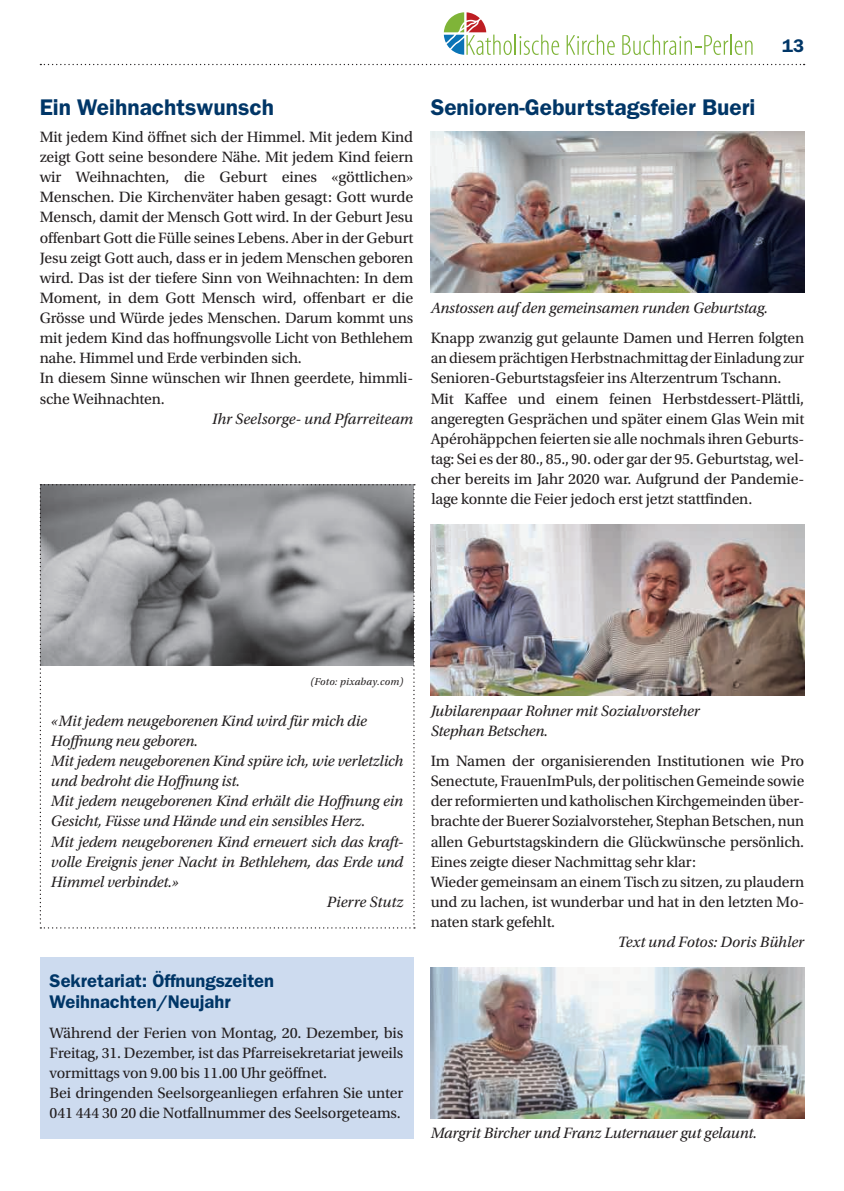
<style>
.page{position:relative;width:844px;height:1191px;background:#fff}
.page>*{position:absolute;margin:0;border:0;box-sizing:border-box;transform-origin:0 0}
.t1{font:600 22.75px "ITC Franklin Gothic Std";color:#003667}
.t2{font:600 18.38px/20.1px "ITC Franklin Gothic Std";color:#003667}
.t3{font:15.75px/20.1px "Utopia Std";letter-spacing:-.01em;color:#231f20}
.t4{font:italic 15.75px/20.1px "Utopia Std";letter-spacing:-.01em;color:#231f20}
.t5{font:italic 10.5px "Utopia Std";letter-spacing:.02em;color:#231f20}
</style>
<div class="page">
<svg style="left:40px;top:64px;width:764px;height:1px"></svg>
<svg style="left:443px;top:12px;width:68px;height:43px"></svg>
<hr style="left:514px;top:35px;width:2px;height:20px;background:#7fb438">
<svg style="left:519px;top:35px;width:40px;height:20px"></svg>
<svg style="left:566px;top:35px;width:48px;height:20px"></svg>
<svg style="left:622px;top:35px;width:130px;height:20px"></svg>
<img style="left:430px;top:131px;width:374px;height:161px">
<img style="left:430px;top:524px;width:374px;height:171px">
<img style="left:430px;top:967px;width:374px;height:151px">
<svg style="left:40px;top:484px;width:375px;height:444px"></svg>
<div style="left:40px;top:957px;width:373px;height:181px;background:#cddbef"></div>
<p class="t2" style="left:781px;top:36px;width:24px">13</p>
<h1 class="t1" style="left:40px;top:94px;width:236px">Ein Weihnachtswunsch</h1>
<p class="t3" style="left:40px;top:127px;width:375px">Mit jedem Kind öffnet sich der Himmel. Mit jedem Kind zeigt Gott seine besondere Nähe. Mit jedem Kind feiern wir Weihnachten, die Geburt eines «göttlichen» Menschen. Die Kirchenväter haben gesagt: Gott wurde Mensch, damit der Mensch Gott wird. In der Geburt Jesu offenbart Gott die Fülle seines Lebens. Aber in der Geburt Jesu zeigt Gott auch, dass er in jedem Menschen geboren wird. Das ist der tiefere Sinn von Weihnachten: In dem Moment, in dem Gott Mensch wird, offenbart er die Grösse und Würde jedes Menschen. Darum kommt uns mit jedem Kind das hoffnungsvolle Licht von Bethlehem nahe. Himmel und Erde verbinden sich.<br>In diesem Sinne wünschen wir Ihnen geerdete, himmli&shy;sche Weihnachten.</p>
<p class="t4" style="left:212px;top:409px;width:202px">Ihr Seelsorge- und Pfarreiteam</p>
<h1 class="t1" style="left:430px;top:94px;width:326px">Senioren-Geburtstagsfeier Bueri</h1>
<p class="t4" style="left:430px;top:298px;width:339px">Anstossen auf den gemeinsamen runden Geburtstag.</p>
<p class="t3" style="left:430px;top:328px;width:375px">Knapp zwanzig gut gelaunte Damen und Herren folgten an diesem prächtigen Herbstnachmittag der Einladung zur Senioren-Geburtstagsfeier ins Alterzentrum Tschann.<br>Mit Kaffee und einem feinen Herbstdessert-Plättli, angeregten Gesprächen und später einem Glas Wein mit Apérohäppchen feierten sie alle nochmals ihren Geburts&shy;tag: Sei es der 80., 85., 90. oder gar der 95. Geburtstag, wel&shy;cher bereits im Jahr 2020 war. Aufgrund der Pandemie&shy;lage konnte die Feier jedoch erst jetzt stattfinden.</p>
<p class="t5" style="left:310px;top:676px;width:94px">(Foto: pixabay.com)</p>
<p class="t4" style="left:51px;top:711px;width:317px">«Mit jedem neugeborenen Kind wird für mich die</p>
<p class="t4" style="left:51px;top:731px;width:149px">Hoffnung neu geboren.</p>
<p class="t4" style="left:51px;top:751px;width:354px">Mit jedem neugeborenen Kind spüre ich, wie verletzlich</p>
<p class="t4" style="left:51px;top:771px;width:190px">und bedroht die Hoffnung ist.</p>
<p class="t4" style="left:51px;top:791px;width:354px">Mit jedem neugeborenen Kind erhält die Hoffnung ein</p>
<p class="t4" style="left:51px;top:811px;width:316px">Gesicht, Füsse und Hände und ein sensibles Herz.</p>
<p class="t4" style="left:51px;top:831px;width:354px">Mit jedem neugeborenen Kind erneuert sich das kraft-</p>
<p class="t4" style="left:51px;top:851px;width:354px">volle Ereignis jener Nacht in Bethlehem, das Erde und</p>
<p class="t4" style="left:51px;top:872px;width:130px">Himmel verbindet.»</p>
<p class="t4" style="left:326px;top:892px;width:78px">Pierre Stutz</p>
<p class="t2" style="left:50px;top:971px;width:226px">Sekretariat: Öffnungszeiten<br>Weihnachten/Neujahr</p>
<p class="t3" style="left:50px;top:1022px;width:355px">Während der Ferien von Montag, 20. Dezember, bis Freitag, 31. Dezember, ist das Pfarreisekretariat jeweils vormittags von 9.00 bis 11.00 Uhr geöffnet.<br>Bei dringenden Seelsorgeanliegen erfahren Sie unter 041 444 30 20 die Notfallnummer des Seelsorgeteams.</p>
<p class="t4" style="left:430px;top:700px;width:270px">Jubilarenpaar Rohner mit Sozialvorsteher<br>Stephan Betschen.</p>
<p class="t3" style="left:430px;top:751px;width:375px">Im Namen der organisierenden Institutionen wie Pro Senectute, FrauenImPuls, der politischen Gemeinde sowie der reformierten und katholischen Kirchgemeinden über&shy;brachte der Buerer Sozialvorsteher, Stephan Betschen, nun allen Geburtstagskindern die Glückwünsche persönlich.<br>Eines zeigte dieser Nachmittag sehr klar:<br>Wieder gemeinsam an einem Tisch zu sitzen, zu plaudern und zu lachen, ist wunderbar und hat in den letzten Mo&shy;naten stark gefehlt.</p>
<p class="t4" style="left:617px;top:932px;width:188px">Text und Fotos: Doris Bühler</p>
<p class="t4" style="left:430px;top:1123px;width:328px">Margrit Bircher und Franz Luternauer gut gelaunt.</p>
</div>
